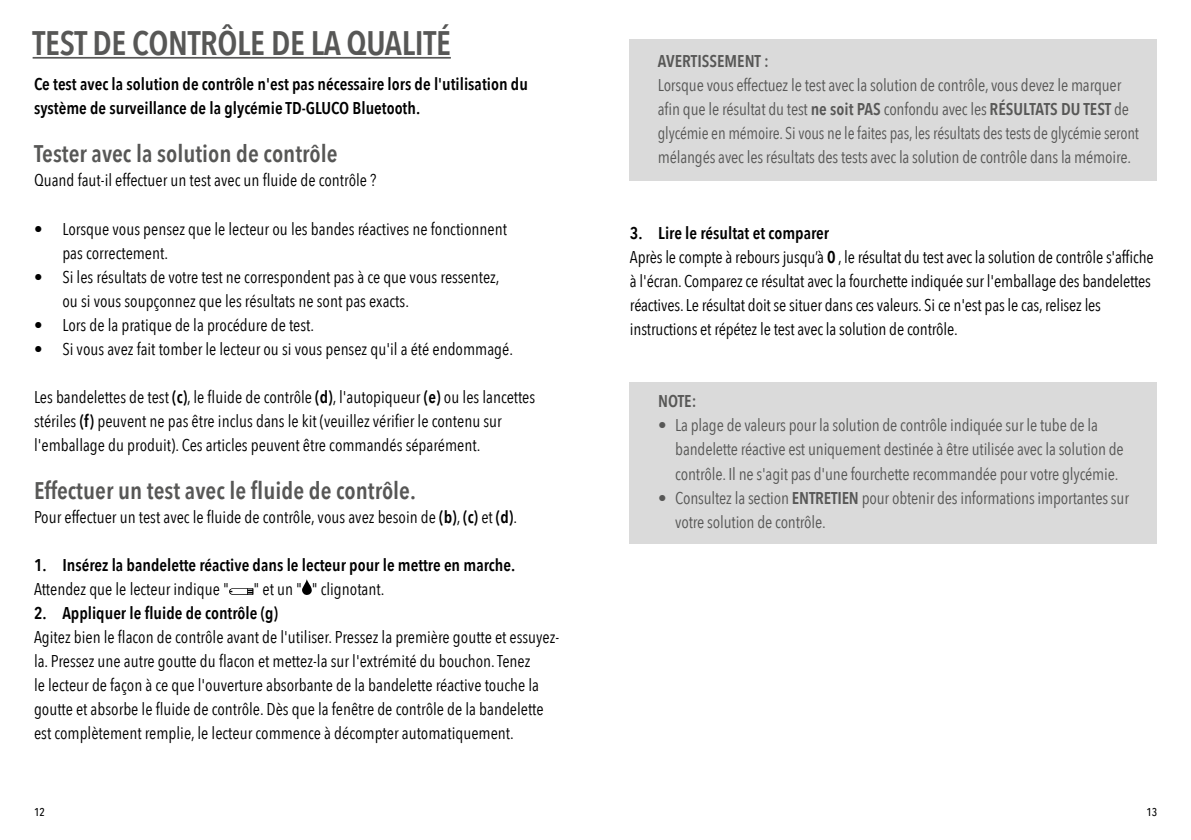
<style>
.page{position:relative;width:1191px;height:840px;background:#fff}
.page>*{position:absolute;margin:0;border:0;box-sizing:border-box;transform-origin:0 0}
.t1{font:600 34px "Avenir Next Condensed";letter-spacing:-.01em;color:#575756}
.t2{font:600 24px "Avenir Next Condensed";color:#575756}
.t3{font:17px/24px "Avenir Next Condensed";color:#000}
.t4{font:17px/24px "Avenir Next Condensed";letter-spacing:-.01em;color:#575756}
.t5{font:600 17px/24px "Avenir Next Condensed";color:#000}
.t6{font:600 17px "Avenir Next Condensed";color:#575756}
.t7{font:500 11.4px "Avenir Next Condensed";color:#000}
.s1{font-weight:600}
</style>
<div class="page">
<div style="left:629px;top:382px;width:528px;height:161px;background:#dadada"></div>
<svg style="left:229px;top:588px;width:24px;height:6px"></svg>
<svg style="left:302px;top:579px;width:10px;height:15px"></svg>
<hr style="left:33px;top:57px;width:418px;height:2px;background:#575756">
<div style="left:629px;top:40px;width:528px;height:141px;background:#dadada"></div>
<h1 class="t1" style="left:33px;top:14px;width:420px">TEST DE CONTRÔLE DE LA QUALITÉ</h1>
<p class="t5" style="left:34px;top:72px;width:495px">Ce test avec la solution de contrôle n'est pas nécessaire lors de l'utilisation du système de surveillance de la glycémie TD-GLUCO Bluetooth.</p>
<h2 class="t2" style="left:34px;top:133px;width:305px">Tester avec la solution de contrôle</h2>
<p class="t3" style="left:34px;top:168px;width:344px">Quand faut-il effectuer un test avec un fluide de contrôle ?</p>
<p class="t3" style="left:62px;top:216px;width:446px;text-indent:-28px">• Lorsque vous pensez que le lecteur ou les bandes réactives ne fonctionnent pas correctement.</p>
<p class="t3" style="left:62px;top:264px;width:439px;text-indent:-28px">• Si les résultats de votre test ne correspondent pas à ce que vous ressentez, ou si vous soupçonnez que les résultats ne sont pas exacts.</p>
<p class="t3" style="left:34px;top:312px;width:282px">• Lors de la pratique de la procédure de test.</p>
<p class="t3" style="left:34px;top:336px;width:480px">• Si vous avez fait tomber le lecteur ou si vous pensez qu'il a été endommagé.</p>
<p class="t3" style="left:34px;top:384px;width:503px">Les bandelettes de test <span class="s1">(c)</span>, le fluide de contrôle <span class="s1">(d)</span>, l'autopiqueur <span class="s1">(e)</span> ou les lancettes stériles <span class="s1">(f)</span> peuvent ne pas être inclus dans le kit (veuillez vérifier le contenu sur l'emballage du produit). Ces articles peuvent être commandés séparément.</p>
<h2 class="t2" style="left:34px;top:469px;width:383px">Effectuer un test avec le fluide de contrôle.</h2>
<p class="t3" style="left:34px;top:504px;width:484px">Pour effectuer un test avec le fluide de contrôle, vous avez besoin de <span class="s1">(b)</span>, <span class="s1">(c)</span> et <span class="s1">(d)</span>.</p>
<p class="t5" style="left:34px;top:552px;width:483px">1. Insérez la bandelette réactive dans le lecteur pour le mettre en marche.</p>
<p class="t3" style="left:34px;top:576px;width:196px">Attendez que le lecteur indique "</p>
<p class="t3" style="left:253px;top:576px;width:132px">" et un " " clignotant.</p>
<p class="t5" style="left:34px;top:600px;width:246px">2. Appliquer le fluide de contrôle (g)</p>
<p class="t3" style="left:34px;top:624px;width:527px">Agitez bien le flacon de contrôle avant de l'utiliser. Pressez la première goutte et essuyez&shy;la. Pressez une autre goutte du flacon et mettez-la sur l'extrémité du bouchon. Tenez<br>le lecteur de façon à ce que l'ouverture absorbante de la bandelette réactive touche la goutte et absorbe le fluide de contrôle. Dès que la fenêtre de contrôle de la bandelette est complètement remplie, le lecteur commence à décompter automatiquement.</p>
<p class="t6" style="left:658px;top:46px;width:112px">AVERTISSEMENT :</p>
<p class="t4" style="left:658px;top:72px;width:482px">Lorsque vous effectuez le test avec la solution de contrôle, vous devez le marquer afin que le résultat du test <span class="s1">ne soit PAS</span> confondu avec les <span class="s1">RÉSULTATS DU TEST</span> de glycémie en mémoire. Si vous ne le faites pas, les résultats des tests de glycémie seront mélangés avec les résultats des tests avec la solution de contrôle dans la mémoire.</p>
<p class="t3" style="left:630px;top:220px;width:525px"><span class="s1">3. Lire le résultat et comparer<br></span>Après le compte à rebours jusqu’à <span class="s1">0</span> , le résultat du test avec la solution de contrôle s'affiche à l'écran. Comparez ce résultat avec la fourchette indiquée sur l'emballage des bandelettes réactives. Le résultat doit se situer dans ces valeurs. Si ce n'est pas le cas, relisez les instructions et répétez le test avec la solution de contrôle.</p>
<p class="t6" style="left:658px;top:386px;width:40px">NOTE:</p>
<p class="t4" style="left:675px;top:412px;width:450px;text-indent:-17px">• La plage de valeurs pour la solution de contrôle indiquée sur le tube de la bandelette réactive est uniquement destinée à être utilisée avec la solution de contrôle. Il ne s'agit pas d'une fourchette recommandée pour votre glycémie.</p>
<p class="t4" style="left:675px;top:484px;width:455px;text-indent:-17px">• Consultez la section <span class="s1">ENTRETIEN</span> pour obtenir des informations importantes sur votre solution de contrôle.</p>
<p class="t7" style="left:34px;top:804px;width:12px">12</p>
<p class="t7" style="left:1146px;top:804px;width:12px">13</p>
</div>
